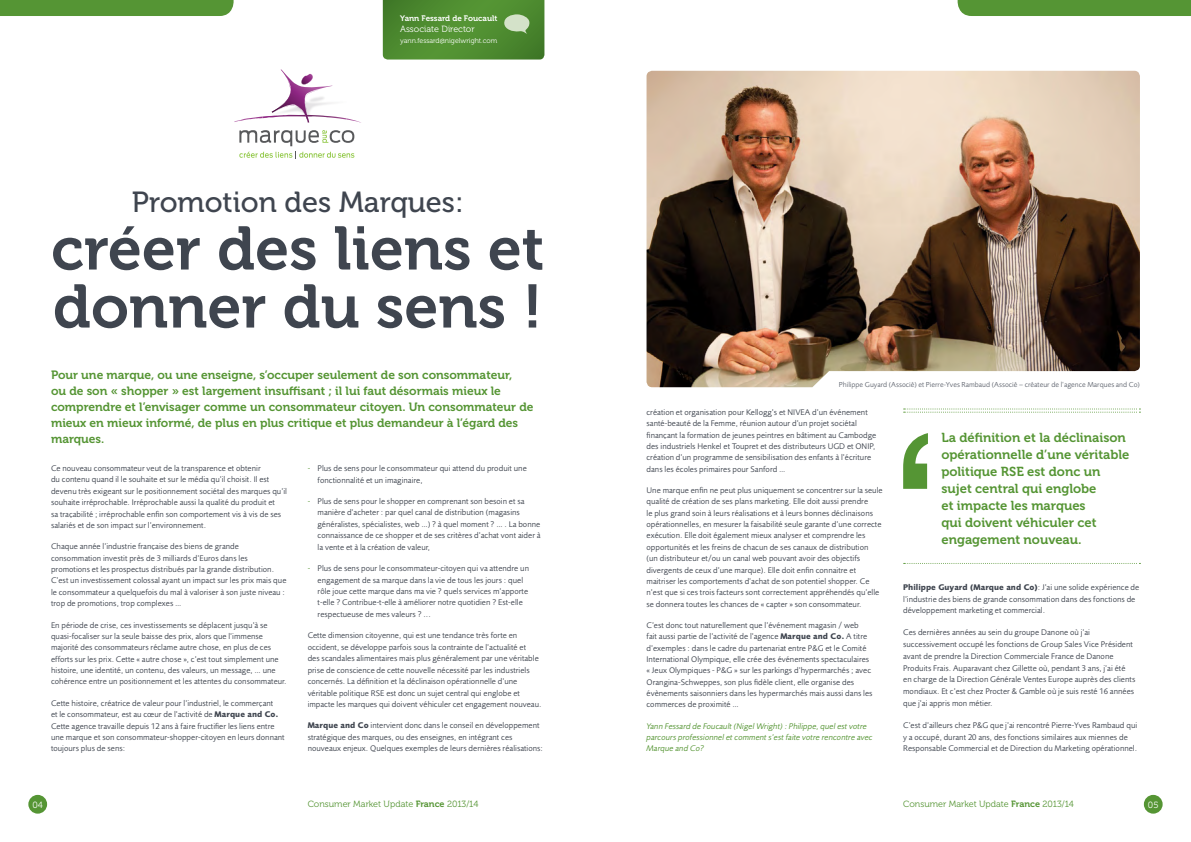
<style>
.page{position:relative;width:1191px;height:842px;background:#fff}
.page>*{position:absolute;margin:0;border:0;box-sizing:border-box;transform-origin:0 0}
.t1{font:61px/58px "Museo 700";color:#3f454f}
.t2{font:29px "Museo 500";color:#3f454f}
.t3{font:13px/17px "Museo 700";color:#559534}
.t4{font:12px/16px "Museo 700";color:#559534}
.t5{font:9px "Museo 300";color:#559534}
.t6{font:9px "Museo 300";color:#fff}
.t7{font:8.5px/11.4px "Foundry Sans";letter-spacing:.005em;color:#3f454f}
.t8{font:italic 8.5px/11.4px "Foundry Sans";letter-spacing:.005em;color:#559534}
.t9{font:8px "Museo 700";color:#fff}
.t10{font:7.5px "Foundry Sans";letter-spacing:.005em;color:#626771}
.t11{font:7px "Museo 300";color:#fff}
.s1{font-weight:700}
.s2{color:#559534}
.s3{font-family:"Museo 700"}
</style>
<div class="page">
<div style="left:0;top:0;width:234px;height:16px;background:#559534"></div>
<div style="left:28px;top:795px;width:19px;height:19px;background:#559534;border-radius:50%"></div>
<div style="left:957px;top:0;width:234px;height:16px;background:#559534"></div>
<div style="left:1143px;top:795px;width:19px;height:19px;background:#559534;border-radius:50%"></div>
<svg style="left:234px;top:117px;width:22px;height:5px"></svg>
<svg style="left:239px;top:130px;width:115px;height:16px"></svg>
<svg style="left:239px;top:152px;width:115px;height:7px"></svg>
<img style="left:263px;top:115px;width:83px;height:5px">
<svg style="left:272px;top:70px;width:60px;height:53px"></svg>
<svg style="left:903px;top:408px;width:237px;height:5px"></svg>
<svg style="left:903px;top:433px;width:25px;height:56px"></svg>
<svg style="left:903px;top:563px;width:237px;height:1px"></svg>
<svg style="left:383px;top:0;width:161px;height:60px;background:#538f36"></svg>
<img style="left:646px;top:71px;width:494px;height:316px">
<p class="t9" style="left:400px;top:14px;width:99px">Yann Fessard de Foucault</p>
<p class="t6" style="left:400px;top:24px;width:76px">Associate Director</p>
<p class="t11" style="left:400px;top:37px;width:99px">yann.fessard@nigelwright.com</p>
<h2 class="t2" style="left:132px;top:186px;width:333px">Promotion des Marques:</h2>
<h1 class="t1" style="left:51px;top:220px;width:495px">créer des liens et donner du sens !</h1>
<p class="t4" style="left:51px;top:367px;width:484px">Pour une marque, ou une enseigne, s’occuper seulement de son consommateur,<br>ou de son « shopper » est largement insuffisant ; il lui faut désormais mieux le comprendre et l’envisager comme un consommateur citoyen. Un consommateur de mieux en mieux informé, de plus en plus critique et plus demandeur à l’égard des marques.</p>
<p class="t7" style="left:51px;top:462px;width:237px">Ce nouveau consommateur veut de la transparence et obtenir<br>du contenu quand il le souhaite et sur le média qu’il choisit. Il est devenu très exigeant sur le positionnement sociétal des marques qu’il souhaite irréprochable. Irréprochable aussi la qualité du produit et<br>sa traçabilité ; irréprochable enfin son comportement vis à vis de ses salariés et de son impact sur l’environnement.</p>
<p class="t7" style="left:51px;top:541px;width:237px">Chaque année l’industrie française des biens de grande consommation investit près de 3 milliards d’Euros dans les promotions et les prospectus distribués par la grande distribution.<br>C’est un investissement colossal ayant un impact sur les prix mais que le consommateur a quelquefois du mal à valoriser à son juste niveau : trop de promotions, trop complexes …</p>
<p class="t7" style="left:51px;top:619px;width:237px">En période de crise, ces investissements se déplacent jusqu’à se quasi-focaliser sur la seule baisse des prix, alors que l’immense majorité des consommateurs réclame autre chose, en plus de ces efforts sur les prix. Cette « autre chose », c’est tout simplement une histoire, une identité, un contenu, des valeurs, un message, … une cohérence entre un positionnement et les attentes du consommateur.</p>
<p class="t7" style="left:51px;top:697px;width:235px">Cette histoire, créatrice de valeur pour l’industriel, le commerçant<br>et le consommateur, est au cœur de l’activité de <span class="s1">Marque and Co.<br></span>Cette agence travaille depuis 12 ans à faire fructifier les liens entre une marque et son consommateur-shopper-citoyen en leurs donnant toujours plus de sens:</p>
<p class="t7" style="left:317px;top:462px;width:211px;text-indent:-10px"><span class="s2">-</span> Plus de sens pour le consommateur qui attend du produit une fonctionnalité et un imaginaire,</p>
<p class="t7" style="left:317px;top:495px;width:225px;text-indent:-10px"><span class="s2">-</span> Plus de sens pour le shopper en comprenant son besoin et sa manière d’acheter : par quel canal de distribution (magasins généralistes, spécialistes, web …) ? à quel moment ? … . La bonne connaissance de ce shopper et de ses critères d’achat vont aider à la vente et à la création de valeur,</p>
<p class="t7" style="left:317px;top:562px;width:213px;text-indent:-10px"><span class="s2">-</span> Plus de sens pour le consommateur-citoyen qui va attendre un engagement de sa marque dans la vie de tous les jours : quel rôle joue cette marque dans ma vie ? quels services m’apporte t-elle ? Contribue-t-elle à améliorer notre quotidien ? Est-elle respectueuse de mes valeurs ? ...</p>
<p class="t7" style="left:308px;top:630px;width:235px">Cette dimension citoyenne, qui est une tendance très forte en occident, se développe parfois sous la contrainte de l’actualité et<br>des scandales alimentaires mais plus généralement par une véritable prise de conscience de cette nouvelle nécessité par les industriels concernés. La définition et la déclinaison opérationnelle d’une véritable politique RSE est donc un sujet central qui englobe et impacte les marques qui doivent véhiculer cet engagement nouveau.</p>
<p class="t7" style="left:308px;top:720px;width:237px"><span class="s1">Marque and Co</span> intervient donc dans le conseil en développement stratégique des marques, ou des enseignes, en intégrant ces nouveaux enjeux. Quelques exemples de leurs dernières réalisations:</p>
<p class="t10" style="left:839px;top:380px;width:302px">Philippe Guyard (Associé) et Pierre-Yves Rambaud (Associé – créateur de l’agence Marques and Co)</p>
<p class="t7" style="left:646px;top:406px;width:231px">création et organisation pour Kellogg’s et NIVEA d’un événement santé-beauté de la Femme, réunion autour d’un projet sociétal finançant la formation de jeunes peintres en bâtiment au Cambodge des industriels Henkel et Toupret et des distributeurs UGD et ONIP, création d’un programme de sensibilisation des enfants à l’écriture dans les écoles primaires pour Sanford …</p>
<p class="t7" style="left:646px;top:484px;width:238px">Une marque enfin ne peut plus uniquement se concentrer sur la seule qualité de création de ses plans marketing. Elle doit aussi prendre<br>le plus grand soin à leurs réalisations et à leurs bonnes déclinaisons opérationnelles, en mesurer la faisabilité seule garante d’une correcte exécution. Elle doit également mieux analyser et comprendre les opportunités et les freins de chacun de ses canaux de distribution<br>(un distributeur et/ou un canal web pouvant avoir des objectifs divergents de ceux d’une marque). Elle doit enfin connaitre et maitriser les comportements d’achat de son potentiel shopper. Ce n’est que si ces trois facteurs sont correctement appréhendés qu’elle se donnera toutes les chances de « capter » son consommateur.</p>
<p class="t7" style="left:646px;top:619px;width:227px">C’est donc tout naturellement que l’événement magasin / web<br>fait aussi partie de l’activité de l’agence <span class="s1">Marque and Co.</span> A titre d’exemples : dans le cadre du partenariat entre P&amp;G et le Comité International Olympique, elle crée des événements spectaculaires « Jeux Olympiques - P&amp;G » sur les parkings d’hypermarchés ; avec Orangina-Schweppes, son plus fidèle client, elle organise des évènements saisonniers dans les hypermarchés mais aussi dans les commerces de proximité …</p>
<p class="t8" style="left:646px;top:720px;width:228px">Yann Fessard de Foucault (Nigel Wright) : Philippe, quel est votre parcours professionnel et comment s’est faite votre rencontre avec<br>Marque and Co?</p>
<h3 class="t3" style="left:941px;top:429px;width:189px">La définition et la déclinaison opérationnelle d’une véritable politique RSE est donc un sujet central qui englobe<br>et impacte les marques<br>qui doivent véhiculer cet engagement nouveau.</h3>
<p class="t7" style="left:903px;top:581px;width:238px;line-height:11.8px"><span class="s1">Philippe Guyard (Marque and Co)</span>: J’ai une solide expérience de l’industrie des biens de grande consommation dans des fonctions de développement marketing et commercial.</p>
<p class="t7" style="left:903px;top:626px;width:234px;line-height:11.8px">Ces dernières années au sein du groupe Danone où j’ai successivement occupé les fonctions de Group Sales Vice Président avant de prendre la Direction Commerciale France de Danone Produits Frais. Auparavant chez Gillette où, pendant 3 ans, j’ai été en charge de la Direction Générale Ventes Europe auprès des clients mondiaux. Et c’est chez Procter &amp; Gamble où je suis resté 16 années que j’ai appris mon métier.</p>
<p class="t7" style="left:903px;top:719px;width:235px;line-height:11.8px">C’est d’ailleurs chez P&amp;G que j’ai rencontré Pierre-Yves Rambaud qui y a occupé, durant 20 ans, des fonctions similaires aux miennes de<br>Responsable Commercial et de Direction du Marketing opérationnel.</p>
<p class="t6" style="left:32px;top:800px;width:12px">04</p>
<p class="t5" style="left:308px;top:799px;width:172px">Consumer Market Update <span class="s3">France</span> 2013/14</p>
<p class="t5" style="left:903px;top:799px;width:172px">Consumer Market Update <span class="s3">France</span> 2013/14</p>
<p class="t6" style="left:1148px;top:800px;width:12px">05</p>
</div>
